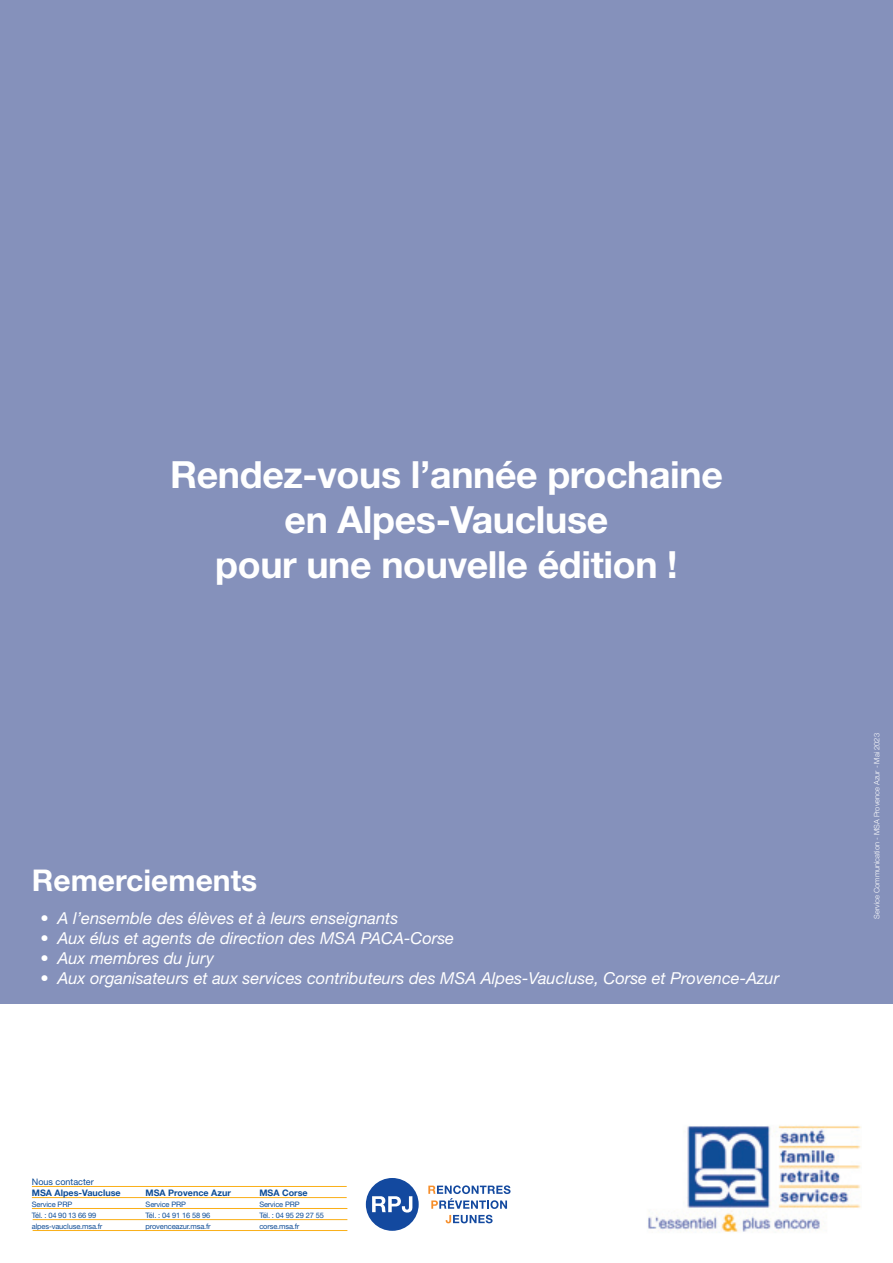
<style>
.page{position:relative;width:893px;height:1263px;background:#fff}
.page>*{position:absolute;margin:0;border:0;box-sizing:border-box;transform-origin:0 0}
.t1{font:700 37.5px/45px "Helvetica Neue LT Std";letter-spacing:-.01em;color:#fff;text-align:center}
.t2{font:700 30px "Helvetica Neue LT Std";color:#fff}
.t3{font:italic 16.5px "Helvetica Neue LT Std";color:#fff}
.t4{font:700 9px "Helvetica Neue LT Std";color:#0f4d96}
.t5{font:9px "Helvetica Neue LT Std";color:#0f4d96}
.t6{font:7.5px/11.1px "Helvetica Neue LT Std";letter-spacing:-.02em;color:#0f4d96}
.t7{font:300 7.5px "Helvetica Neue LT Std";color:#fff}
</style>
<div class="page">
<div style="left:0;top:0;width:893px;height:1003px;background:#8591bb"></div>
<img style="left:648px;top:1125px;width:213px;height:108px">
<hr style="left:32px;top:1186px;width:315px;height:1px;background:#faaf18">
<hr style="left:32px;top:1197px;width:315px;height:1px;background:#faaf18">
<hr style="left:32px;top:1208px;width:315px;height:1px;background:#faaf18">
<hr style="left:33px;top:1219px;width:314px;height:1px;background:#faaf18">
<hr style="left:33px;top:1230px;width:314px;height:1px;background:#faaf18">
<div style="left:366px;top:1178px;width:53px;height:53px;background:#13499f;border-radius:50%"></div>
<svg style="left:372px;top:1196px;width:40px;height:16px"></svg>
<svg style="left:428px;top:1185px;width:83px;height:24px"></svg>
<svg style="left:446px;top:1215px;width:47px;height:8px"></svg>
<h1 class="t1" style="left:170px;top:451px;width:554px">Rendez-vous l’année prochaine en Alpes-Vaucluse<br>pour une nouvelle édition !</h1>
<h2 class="t2" style="left:32px;top:862px;width:227px">Remerciements</h2>
<p class="t3" style="left:40px;top:908px;width:360px">• A l’ensemble des élèves et à leurs enseignants</p>
<p class="t3" style="left:40px;top:928px;width:415px">• Aux élus et agents de direction des MSA PACA-Corse</p>
<p class="t3" style="left:40px;top:948px;width:175px">• Aux membres du jury</p>
<p class="t3" style="left:40px;top:968px;width:740px">• Aux organisateurs et aux services contributeurs des MSA Alpes-Vaucluse, Corse et Provence-Azur</p>
<p class="t5" style="left:32px;top:1176px;width:63px">Nous contacter</p>
<p class="t4" style="left:32px;top:1187px;width:90px">MSA Alpes-Vaucluse</p>
<p class="t6" style="left:32px;top:1198px;width:72px">Service PRP<br>Tél. : 04 90 13 66 99 alpes-vaucluse.msa.fr</p>
<p class="t4" style="left:146px;top:1187px;width:87px">MSA Provence Azur</p>
<p class="t6" style="left:146px;top:1198px;width:67px">Service PRP<br>Tél. : 04 91 16 58 96 provenceazur.msa.fr</p>
<p class="t4" style="left:259px;top:1187px;width:50px">MSA Corse</p>
<p class="t6" style="left:259px;top:1198px;width:66px">Service PRP<br>Tél. : 04 95 29 27 55 corse.msa.fr</p>
<p class="t7" style="left:872px;top:919px;width:187px;rotate:-90deg">Service Communication - MSA Provence Azur - Mai 2023</p>
</div>
